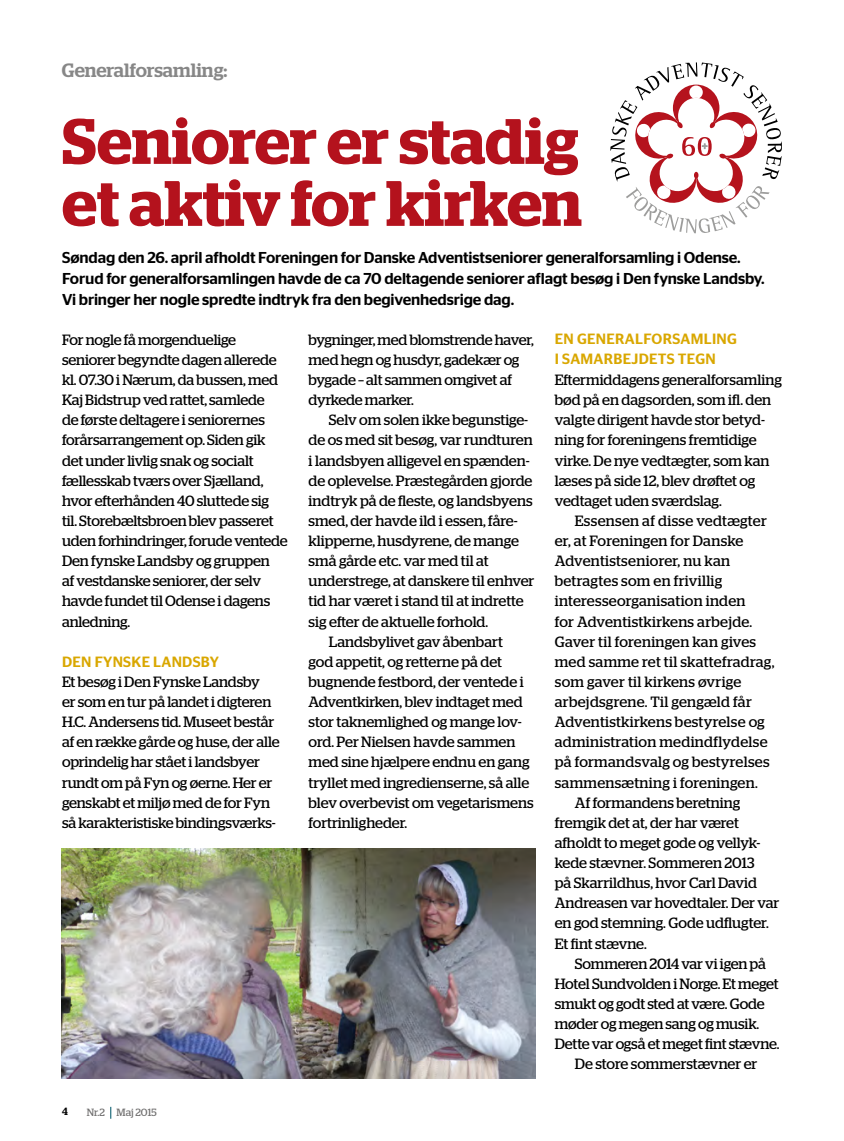
<style>
.page{position:relative;width:844px;height:1141px;background:#fff}
.page>*{position:absolute;margin:0;border:0;box-sizing:border-box;transform-origin:0 0}
.t1{font:600 64.05px/61.9px "Stag";color:#b4121d}
.t2{font:500 19.25px "Stag";color:#878787}
.t3{font:500 15.75px/21px "Stag Sans";letter-spacing:-.01em;color:#000}
.t4{font:14.88px/20.1px "Stag";letter-spacing:-.01em;color:#000}
.t5{font:14.88px "Stag";letter-spacing:.02em;color:#000}
.t6{font:500 14.88px/20.1px "Stag Sans";letter-spacing:.02em;color:#d9a700}
.t7{font:14.88px "Stag";letter-spacing:.015em;color:#000}
.t8{font:10.5px "Stag";color:#706f6f}
.t9{font:500 10.5px "Stag";color:#000}
</style>
<div class="page">
<svg style="left:110px;top:1107px;width:1px;height:12px"></svg>
<img style="left:62px;top:848px;width:473px;height:231px">
<svg style="left:610px;top:62px;width:171px;height:171px"></svg>
<p class="t2" style="left:62px;top:59px;width:167px">Generalforsamling:</p>
<h1 class="t1" style="left:62px;top:110px;width:521px">Seniorer er stadig et aktiv for kirken</h1>
<p class="t3" style="left:62px;top:247px;width:704px">Søndag den 26. april afholdt Foreningen for Danske Adventistseniorer generalforsamling i Odense.<br>Forud for generalforsamlingen havde de ca 70 deltagende seniorer aflagt besøg i Den fynske Landsby.<br>Vi bringer her nogle spredte indtryk fra den begivenhedsrige dag.</p>
<p class="t4" style="left:62px;top:329px;width:227px">For nogle få morgenduelige seniorer begyndte dagen allerede kl. 07.30 i Nærum, da bussen, med<br>Kaj Bidstrup ved rattet, samlede<br>de første deltagere i seniorernes forårsarrangement op. Siden gik det under livlig snak og socialt fællesskab tværs over Sjælland, hvor efterhånden 40 sluttede sig til. Storebæltsbroen blev passeret uden forhindringer, forude ventede<br>Den fynske Landsby og gruppen<br>af vestdanske seniorer, der selv havde fundet til Odense i dagens anledning.</p>
<p class="t6" style="left:62px;top:651px;width:158px">DEN FYNSKE LANDSBY</p>
<p class="t4" style="left:62px;top:671px;width:219px">Et besøg i Den Fynske Landsby<br>er som en tur på landet i digteren<br>H.C. Andersens tid. Museet består af en række gårde og huse, der alle oprindelig har stået i landsbyer rundt om på Fyn og øerne. Her er genskabt et miljø med de for Fyn så karakteristiske bindingsværks-</p>
<p class="t9" style="left:62px;top:1105px;width:7px">4</p>
<p class="t8" style="left:87px;top:1106px;width:71px">Nr.2 Maj 2015</p>
<p class="t4" style="left:308px;top:329px;width:227px">bygninger, med blomstrende haver, med hegn og husdyr, gadekær og bygade – alt sammen omgivet af dyrkede marker.</p>
<p class="t4" style="left:329px;top:410px;width:201px">Selv om solen ikke begunstige-</p>
<p class="t4" style="left:308px;top:430px;width:225px">de os med sit besøg, var rundturen</p>
<p class="t4" style="left:308px;top:450px;width:222px">i landsbyen alligevel en spænden-</p>
<p class="t4" style="left:308px;top:470px;width:225px">de oplevelse. Præstegården gjorde</p>
<p class="t4" style="left:308px;top:490px;width:225px">indtryk på de fleste, og landsbyens</p>
<p class="t4" style="left:308px;top:510px;width:210px">smed, der havde ild i essen, fåre-</p>
<p class="t4" style="left:308px;top:531px;width:212px">klipperne, husdyrene, de mange</p>
<p class="t4" style="left:308px;top:551px;width:181px">små gårde etc. var med til at</p>
<p class="t4" style="left:308px;top:571px;width:227px">understrege, at danskere til enhver</p>
<p class="t4" style="left:308px;top:591px;width:217px">tid har været i stand til at indrette</p>
<p class="t4" style="left:308px;top:611px;width:181px">sig efter de aktuelle forhold.</p>
<p class="t4" style="left:329px;top:631px;width:175px">Landsbylivet gav åbenbart</p>
<p class="t4" style="left:308px;top:651px;width:195px">god appetit, og retterne på det</p>
<p class="t4" style="left:308px;top:671px;width:216px">bugnende festbord, der ventede i</p>
<p class="t4" style="left:308px;top:692px;width:215px">Adventkirken, blev indtaget med</p>
<p class="t4" style="left:308px;top:712px;width:214px">stor taknemlighed og mange lov-</p>
<p class="t4" style="left:308px;top:732px;width:208px">ord. Per Nielsen havde sammen</p>
<p class="t4" style="left:308px;top:752px;width:222px">med sine hjælpere endnu en gang</p>
<p class="t4" style="left:308px;top:772px;width:222px">tryllet med ingredienserne, så alle</p>
<p class="t4" style="left:308px;top:792px;width:226px">blev overbevist om vegetarismens</p>
<p class="t4" style="left:308px;top:812px;width:100px">fortrinligheder.</p>
<p class="t6" style="left:554px;top:329px;width:184px">EN GENERALFORSAMLING<br>I SAMARBEJDETS TEGN</p>
<p class="t4" style="left:554px;top:370px;width:228px">Eftermiddagens generalforsamling bød på en dagsorden, som ifl. den valgte dirigent havde stor betyd&shy;ning for foreningens fremtidige virke. De nye vedtægter, som kan læses på side 12, blev drøftet og vedtaget uden sværdslag.</p>
<p class="t5" style="left:574px;top:512px;width:193px">Essensen af disse vedtægter</p>
<p class="t7" style="left:554px;top:532px;width:190px">er, at Foreningen for Danske</p>
<p class="t7" style="left:554px;top:552px;width:177px">Adventistseniorer, nu kan</p>
<p class="t5" style="left:554px;top:572px;width:169px">betragtes som en frivillig</p>
<p class="t5" style="left:554px;top:593px;width:192px">interesseorganisation inden</p>
<p class="t5" style="left:554px;top:613px;width:199px">for Adventistkirkens arbejde.</p>
<p class="t5" style="left:554px;top:633px;width:203px">Gaver til foreningen kan gives</p>
<p class="t5" style="left:554px;top:653px;width:221px">med samme ret til skattefradrag,</p>
<p class="t5" style="left:554px;top:673px;width:188px">som gaver til kirkens øvrige</p>
<p class="t5" style="left:554px;top:693px;width:198px">arbejdsgrene. Til gengæld får</p>
<p class="t5" style="left:554px;top:713px;width:211px">Adventistkirkens bestyrelse og</p>
<p class="t5" style="left:554px;top:733px;width:214px">administration medindflydelse</p>
<p class="t5" style="left:554px;top:754px;width:216px">på formandsvalg og bestyrelses</p>
<p class="t5" style="left:554px;top:774px;width:204px">sammensætning i foreningen.</p>
<p class="t4" style="left:574px;top:792px;width:167px">Af formandens beretning</p>
<p class="t4" style="left:554px;top:812px;width:186px">fremgik det at, der har været</p>
<p class="t4" style="left:554px;top:832px;width:207px">afholdt to meget gode og vellyk-</p>
<p class="t4" style="left:554px;top:853px;width:201px">kede stævner. Sommeren 2013</p>
<p class="t4" style="left:554px;top:873px;width:204px">på Skarrildhus, hvor Carl David</p>
<p class="t4" style="left:554px;top:893px;width:226px">Andreasen var hovedtaler. Der var</p>
<p class="t4" style="left:554px;top:913px;width:215px">en god stemning. Gode udflugter.</p>
<p class="t4" style="left:554px;top:933px;width:93px">Et fint stævne.</p>
<p class="t4" style="left:574px;top:953px;width:192px">Sommeren 2014 var vi igen på</p>
<p class="t4" style="left:554px;top:973px;width:225px">Hotel Sundvolden i Norge. Et meget</p>
<p class="t4" style="left:554px;top:993px;width:211px">smukt og godt sted at være. Gode</p>
<p class="t4" style="left:554px;top:1014px;width:206px">møder og megen sang og musik.</p>
<p class="t4" style="left:554px;top:1034px;width:226px">Dette var også et meget fint stævne.</p>
<p class="t4" style="left:574px;top:1054px;width:184px">De store sommerstævner er</p>
</div>
